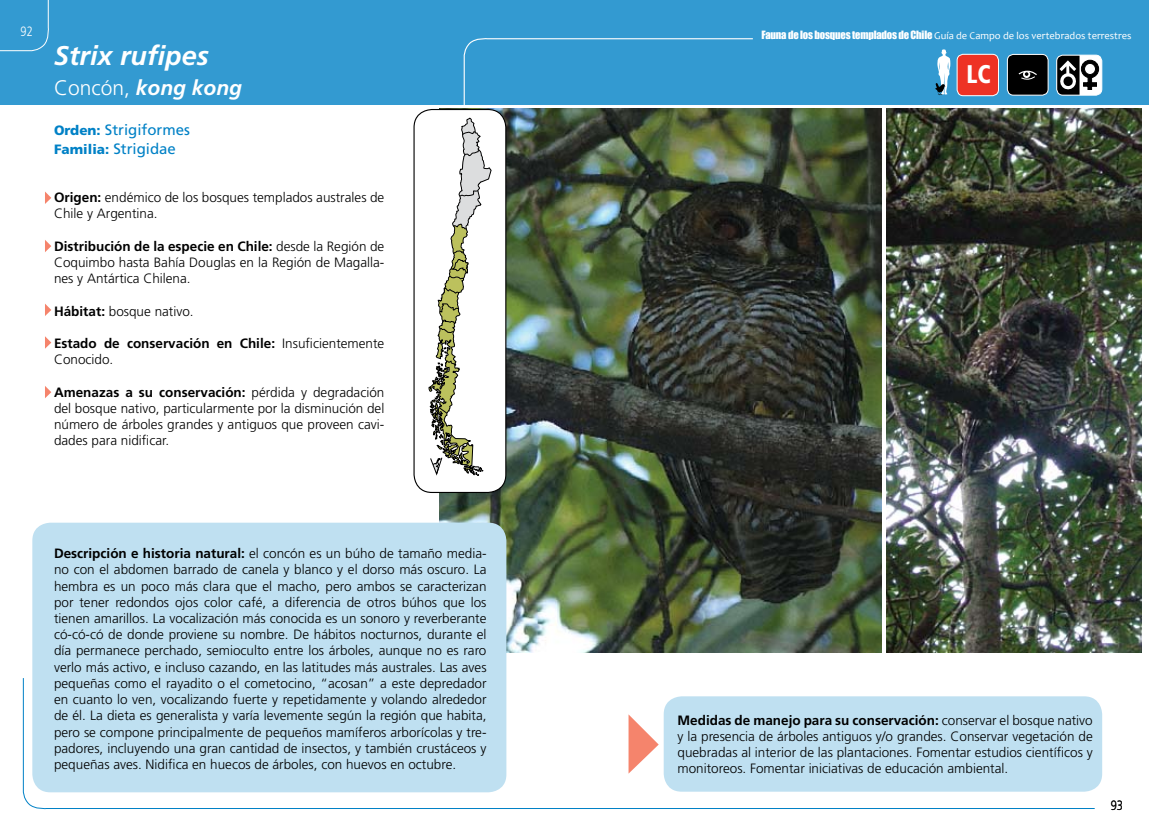
<style>
.page{position:relative;width:1149px;height:830px;background:#fff}
.page>*{position:absolute;margin:0;border:0;box-sizing:border-box;transform-origin:0 0}
.t1{font:italic 700 27px "Frutiger LT Std";color:#fff}
.t2{font:900 condensed 25.5px "Frutiger LT Std";color:#fff;scale:.9 1}
.t3{font:italic 700 21px "Frutiger LT Std";color:#fff}
.t4{font:15px/19.5px "Frutiger LT Std";color:#0081c6}
.t5{font:300 13.5px/16.2px "Frutiger LT Std";color:#000;text-align:justify}
.t6{font:700 13.5px/16.2px "Frutiger LT Std";color:#000}
.t7{font:300 13.5px "Frutiger LT Std";color:#000;scale:.81 1}
.t8{font:300 13.5px "Frutiger LT Std";color:#fff;scale:.81 1}
.t9{font:10.5px "Candara";color:#fff}
.s1{font-weight:300;font-style:normal}
.s2{font-weight:900;font-size:13.5px}
.s3{font-weight:700}
.s4{font-weight:300}
.s5{font-family:"Impact"}
</style>
<div class="page">
<div style="left:0;top:0;width:574px;height:105px;background:#339ad1"></div>
<svg style="left:22px;top:677px;width:552px;height:132px"></svg>
<div style="left:574px;top:0;width:574px;height:105px;background:#339ad1"></div>
<svg style="left:574px;top:696px;width:521px;height:113px"></svg>
<img style="left:886px;top:109px;width:255px;height:543px">
<img style="left:439px;top:109px;width:442px;height:543px">
<div style="left:663px;top:696px;width:438px;height:95px;background:#bfe0f1;border-radius:18px"></div>
<svg style="left:628px;top:714px;width:30px;height:59px"></svg>
<svg style="left:1056px;top:55px;width:45px;height:40px"></svg>
<div style="left:1055px;top:55px;width:46px;height:40px;border:1px solid #fff;border-radius:6px"></div>
<svg style="left:1056px;top:55px;width:42px;height:40px;background:#717273"></svg>
<div style="left:956px;top:54px;width:42px;height:42px;background:#ee3224;border-radius:6px"></div>
<div style="left:956px;top:54px;width:42px;height:42px;border:1px solid #fff;border-radius:6px"></div>
<div style="left:1007px;top:54px;width:40px;height:41px;background:#000;border-radius:6px"></div>
<div style="left:1006px;top:54px;width:42px;height:41px;border:1px solid #fff;border-radius:6px"></div>
<svg style="left:1018px;top:70px;width:19px;height:10px"></svg>
<div style="left:32px;top:522px;width:474px;height:270px;background:#bfe0f1;border-radius:18px"></div>
<svg style="left:45px;top:191px;width:6px;height:13px"></svg>
<svg style="left:45px;top:240px;width:6px;height:12px"></svg>
<svg style="left:45px;top:336px;width:6px;height:12px"></svg>
<svg style="left:45px;top:304px;width:6px;height:12px"></svg>
<svg style="left:0;top:0;width:49px;height:52px"></svg>
<svg style="left:45px;top:386px;width:6px;height:12px"></svg>
<div style="left:414px;top:109px;width:91px;height:383px;background:#fff;border-radius:18px"></div>
<div style="left:413px;top:109px;width:93px;height:384px;border:1px solid #000;border-radius:18px"></div>
<img style="left:428px;top:38px;width:325px;height:438px">
<svg style="left:935px;top:49px;width:15px;height:47px"></svg>
<p class="t8" style="left:21px;top:23px;width:17px">92</p>
<h1 class="t1" style="left:54px;top:40px;width:156px">Strix rufipes</h1>
<h3 class="t3" style="left:54px;top:75px;width:189px"><span class="s1">Concón,</span> kong kong</h3>
<p class="t4" style="left:54px;top:120px;width:137px"><span class="s2">Orden:</span> Strigiformes<br><span class="s2">Familia:</span> Strigidae</p>
<p class="t5" style="left:54px;top:189px;width:332px"><span class="s3">Origen:</span> endémico de los bosques templados australes de<br>Chile y Argentina.</p>
<p class="t5" style="left:54px;top:238px;width:332px"><span class="s3">Distribución de la especie en Chile:</span> desde la Región de Coquimbo hasta Bahía Douglas en la Región de Magalla&shy;nes y Antártica Chilena.</p>
<p class="t5" style="left:54px;top:303px;width:141px"><span class="s3">Hábitat:</span> bosque nativo.</p>
<p class="t6" style="left:54px;top:335px;width:332px">Estado de conservación en Chile: <span class="s4">Insuficientemente<br>Conocido.</span></p>
<p class="t5" style="left:54px;top:384px;width:332px"><span class="s3">Amenazas a su conservación:</span> pérdida y degradación del bosque nativo, particularmente por la disminución del número de árboles grandes y antiguos que proveen cavi&shy;dades para nidificar.</p>
<p class="t5" style="left:54px;top:545px;width:434px"><span class="s3">Descripción e historia natural:</span> el concón es un búho de tamaño media&shy;no con el abdomen barrado de canela y blanco y el dorso más oscuro. La hembra es un poco más clara que el macho, pero ambos se caracterizan por tener redondos ojos color café, a diferencia de otros búhos que los tienen amarillos. La vocalización más conocida es un sonoro y reverberante có-có-có de donde proviene su nombre. De hábitos nocturnos, durante el día permanece perchado, semioculto entre los árboles, aunque no es raro verlo más activo, e incluso cazando, en las latitudes más australes. Las aves pequeñas como el rayadito o el cometocino, “acosan” a este depredador en cuanto lo ven, vocalizando fuerte y repetidamente y volando alrededor de él. La dieta es generalista y varía levemente según la región que habita, pero se compone principalmente de pequeños mamíferos arborícolas y tre&shy;padores, incluyendo una gran cantidad de insectos, y también crustáceos y pequeñas aves. Nidifica en huecos de árboles, con huevos en octubre.</p>
<p class="t9" style="left:761px;top:30px;width:371px"><span class="s5">Fauna de los bosques templados de Chile</span> Guía de Campo de los vertebrados terrestres</p>
<h2 class="t2" style="left:966px;top:59px;width:28px">LC</h2>
<p class="t5" style="left:677px;top:711px;width:416px"><span class="s3">Medidas de manejo para su conservación:</span> conservar el bosque nativo y la presencia de árboles antiguos y/o grandes. Conservar vegetación de quebradas al interior de las plantaciones. Fomentar estudios científicos y monitoreos. Fomentar iniciativas de educación ambiental.</p>
<p class="t7" style="left:1110px;top:797px;width:17px">93</p>
</div>
